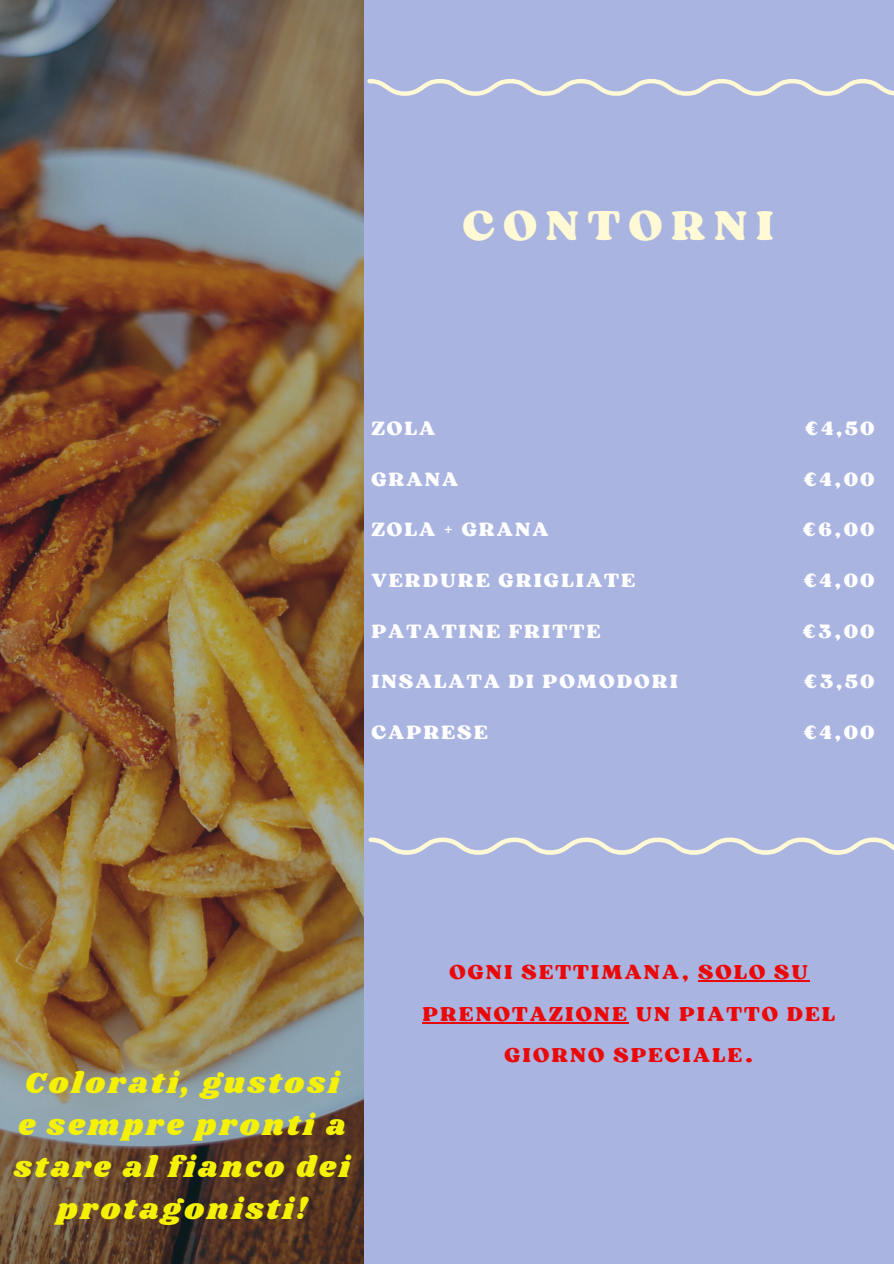
<style>
.page{position:relative;width:894px;height:1264px;background:#fff}
.page>*{position:absolute;margin:0;border:0;box-sizing:border-box;transform-origin:0 0}
.t1{font:43.8px "Sergio Trendy";letter-spacing:.2em;color:#fffad5}
.t2{font:30px/41.7px "Shrikhand";letter-spacing:.1em;color:#f4f104;text-align:center}
.t3{font:21.15px/41.7px "Sergio Trendy";letter-spacing:.1em;color:#eb0808;text-align:center}
.t4{font:20.25px "Sergio Trendy";letter-spacing:.1em;color:#fff}
</style>
<div class="page">
<img style="left:0;top:0;width:364px;height:1263px">
<div style="left:364px;top:0;width:529px;height:1263px;background:#aab4e1"></div>
<svg style="left:367px;top:79px;width:526px;height:17px"></svg>
<svg style="left:368px;top:837px;width:525px;height:17px"></svg>
<hr style="left:698px;top:980px;width:111px;height:1px;background:#eb0808">
<hr style="left:422px;top:1021px;width:206px;height:2px;background:#eb0808">
<h1 class="t1" style="left:462px;top:197px;width:312px">CONTORNI</h1>
<p class="t4" style="left:371px;top:415px;width:65px">ZOLA</p>
<p class="t4" style="left:371px;top:466px;width:89px">GRANA</p>
<p class="t4" style="left:371px;top:516px;width:179px">ZOLA + GRANA</p>
<p class="t4" style="left:371px;top:567px;width:265px">VERDURE GRIGLIATE</p>
<p class="t4" style="left:371px;top:618px;width:230px">PATATINE FRITTE</p>
<p class="t4" style="left:371px;top:668px;width:308px">INSALATA DI POMODORI</p>
<p class="t4" style="left:371px;top:719px;width:118px">CAPRESE</p>
<p class="t4" style="left:804px;top:415px;width:71px">€4,50</p>
<p class="t4" style="left:803px;top:466px;width:73px">€4,00</p>
<p class="t4" style="left:801px;top:516px;width:74px">€6,00</p>
<p class="t4" style="left:803px;top:567px;width:73px">€4,00</p>
<p class="t4" style="left:802px;top:618px;width:74px">€3,00</p>
<p class="t4" style="left:803px;top:668px;width:72px">€3,50</p>
<p class="t4" style="left:803px;top:719px;width:73px">€4,00</p>
<h2 class="t2" style="left:14px;top:1063px;width:337px">Colorati, gustosi e sempre pronti a stare al fianco dei protagonisti!</h2>
<p class="t3" style="left:422px;top:950px;width:414px">OGNI SETTIMANA, SOLO SU<br>PRENOTAZIONE UN PIATTO DEL<br>GIORNO SPECIALE.</p>
</div>
